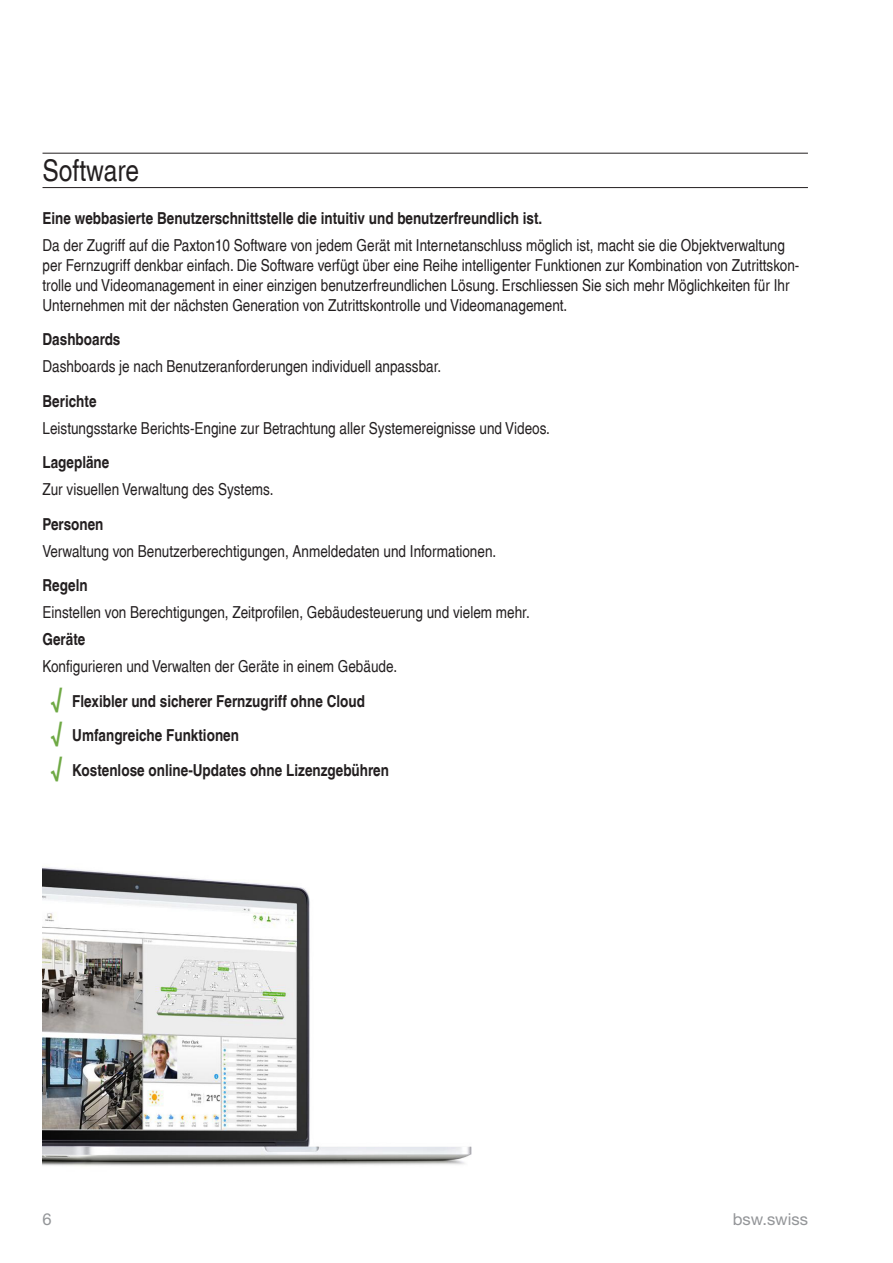
<style>
.page{position:relative;width:893px;height:1263px;background:#fff}
.page>*{position:absolute;margin:0;border:0;box-sizing:border-box;transform-origin:0 0}
.t1{font:condensed 30px "Helvetica LT";color:#231f20}
.t2{font:condensed 16.5px/19.8px "Helvetica LT";color:#231f20}
.t3{font:700 condensed 16.5px/34.5px "Helvetica LT";color:#231f20}
.t4{font:16.5px "Helvetica Neue LT Pro";color:#939598}
.s1{font-weight:400}
.s2{font-size:24.75px;color:#6fa945}
</style>
<div class="page">
<img style="left:43px;top:867px;width:429px;height:299px">
<hr style="left:43px;top:153px;width:765px;height:1px;background:#231f20">
<hr style="left:43px;top:187px;width:765px;height:1px;background:#231f20">
<h1 class="t1" style="left:43px;top:152px;width:98px">Software</h1>
<p class="t3" style="left:43px;top:201px;width:501px">Eine webbasierte Benutzerschnittstelle die intuitiv und benutzerfreundlich ist.</p>
<p class="t2" style="left:43px;top:236px;width:758px">Da der Zugriff auf die Paxton10 Software von jedem Gerät mit Internetanschluss möglich ist, macht sie die Objektverwaltung per Fernzugriff denkbar einfach. Die Software verfügt über eine Reihe intelligenter Funktionen zur Kombination von Zutrittskon&shy;trolle und Videomanagement in einer einzigen benutzerfreundlichen Lösung. Erschliessen Sie sich mehr Möglichkeiten für Ihr Unternehmen mit der nächsten Generation von Zutrittskontrolle und Videomanagement.</p>
<p class="t3" style="left:43px;top:322px;width:79px">Dashboards</p>
<p class="t2" style="left:43px;top:356px;width:400px">Dashboards je nach Benutzeranforderungen individuell anpassbar.</p>
<p class="t3" style="left:43px;top:384px;width:56px">Berichte</p>
<p class="t2" style="left:43px;top:418px;width:509px">Leistungsstarke Berichts-Engine zur Betrachtung aller Systemereignisse und Videos.</p>
<p class="t3" style="left:43px;top:445px;width:68px">Lagepläne</p>
<p class="t2" style="left:43px;top:479px;width:232px">Zur visuellen Verwaltung des Systems.</p>
<p class="t3" style="left:43px;top:507px;width:63px">Personen</p>
<p class="t2" style="left:43px;top:541px;width:455px">Verwaltung von Benutzerberechtigungen, Anmeldedaten und Informationen.</p>
<p class="t3" style="left:43px;top:568px;width:47px">Regeln</p>
<p class="t2" style="left:43px;top:602px;width:489px">Einstellen von Berechtigungen, Zeitprofilen, Gebäudesteuerung und vielem mehr.</p>
<p class="t3" style="left:43px;top:622px;width:44px">Geräte</p>
<p class="t3" style="left:51px;top:649px;width:348px;text-indent:-9px"><span class="s1">Konfigurieren und Verwalten der Geräte in einem Gebäude. </span><span class="s2">√</span> Flexibler und sicherer Fernzugriff ohne Cloud<br><span class="s2">√</span> Umfangreiche Funktionen<br><span class="s2">√</span> Kostenlose online-Updates ohne Lizenzgebühren</p>
<p class="t4" style="left:43px;top:1209px;width:11px">6</p>
<p class="t4" style="left:733px;top:1209px;width:77px">bsw.swiss</p>
</div>
